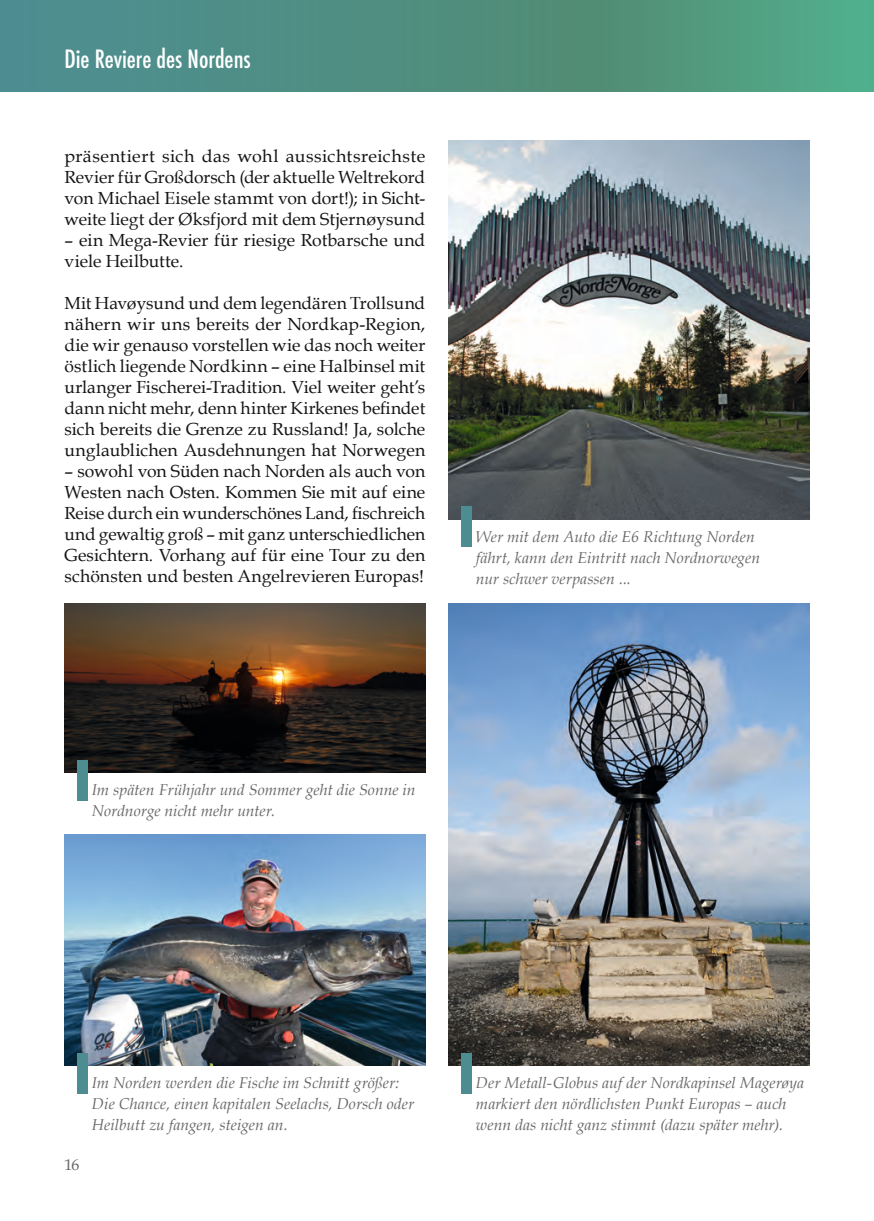
<style>
.page{position:relative;width:874px;height:1221px;background:#fff}
.page>*{position:absolute;margin:0;border:0;box-sizing:border-box;transform-origin:0 0}
.t1{font:500 condensed 24.5px "Futura";letter-spacing:-.005em;color:#fff}
.t2{font:17.5px/21px "Book Antiqua";letter-spacing:.005em;color:#131413;text-align:justify}
.t3{font:italic 15.75px/21px "Book Antiqua";letter-spacing:.005em;color:#686867}
.t4{font:15.75px "Book Antiqua";color:#686867}
</style>
<div class="page">
<svg style="left:0;top:0;width:858px;height:92px;background:#4f9282"></svg>
<div style="left:858px;top:0;width:15px;height:92px;background:#50b08d"></div>
<img style="left:448px;top:141px;width:361px;height:378px">
<div style="left:461px;top:506px;width:10px;height:41px;background:#4d8d91"></div>
<img style="left:64px;top:603px;width:361px;height:169px">
<img style="left:64px;top:834px;width:361px;height:231px">
<img style="left:448px;top:603px;width:361px;height:462px">
<div style="left:77px;top:759px;width:10px;height:41px;background:#4d8d91"></div>
<div style="left:77px;top:1052px;width:10px;height:41px;background:#4d8d91"></div>
<div style="left:461px;top:1052px;width:10px;height:41px;background:#4d8d91"></div>
<h1 class="t1" style="left:64px;top:43px;width:187px">Die Reviere des Nordens</h1>
<p class="t2" style="left:64px;top:145px;width:362px">präsentiert sich das wohl aussichtsreichste Revier für Großdorsch (der aktuelle Weltrekord von Michael Eisele stammt von dort!); in Sicht&shy;weite liegt der Øksfjord mit dem Stjernøysund</p>
<p class="t2" style="left:64px;top:229px;width:362px">– ein Mega-Revier für riesige Rotbarsche und viele Heilbutte.</p>
<p class="t2" style="left:64px;top:292px;width:362px">Mit Havøysund und dem legendären Trollsund nähern wir uns bereits der Nordkap-Region, die wir genauso vorstellen wie das noch weiter östlich liegende Nordkinn – eine Halbinsel mit urlanger Fischerei-Tradition. Viel weiter geht’s dann nicht mehr, denn hinter Kirkenes befindet sich bereits die Grenze zu Russland! Ja, solche unglaublichen Ausdehnungen hat Norwegen</p>
<p class="t2" style="left:64px;top:460px;width:362px">– sowohl von Süden nach Norden als auch von Westen nach Osten. Kommen Sie mit auf eine Reise durch ein wunderschönes Land, fischreich und gewaltig groß – mit ganz unterschiedlichen Gesichtern. Vorhang auf für eine Tour zu den schönsten und besten Angelrevieren Europas!</p>
<p class="t3" style="left:475px;top:526px;width:285px">Wer mit dem Auto die E6 Richtung Norden fährt, kann den Eintritt nach Nordnorwegen nur schwer verpassen ...</p>
<p class="t3" style="left:92px;top:779px;width:325px">Im späten Frühjahr und Sommer geht die Sonne in<br>Nordnorge nicht mehr unter.</p>
<p class="t4" style="left:64px;top:1153px;width:16px">16</p>
<p class="t3" style="left:92px;top:1072px;width:324px">Im Norden werden die Fische im Schnitt größer:<br>Die Chance, einen kapitalen Seelachs, Dorsch oder<br>Heilbutt zu fangen, steigen an.</p>
<p class="t3" style="left:475px;top:1072px;width:329px">Der Metall-Globus auf der Nordkapinsel Magerøya markiert den nördlichsten Punkt Europas – auch wenn das nicht ganz stimmt (dazu später mehr).</p>
</div>
